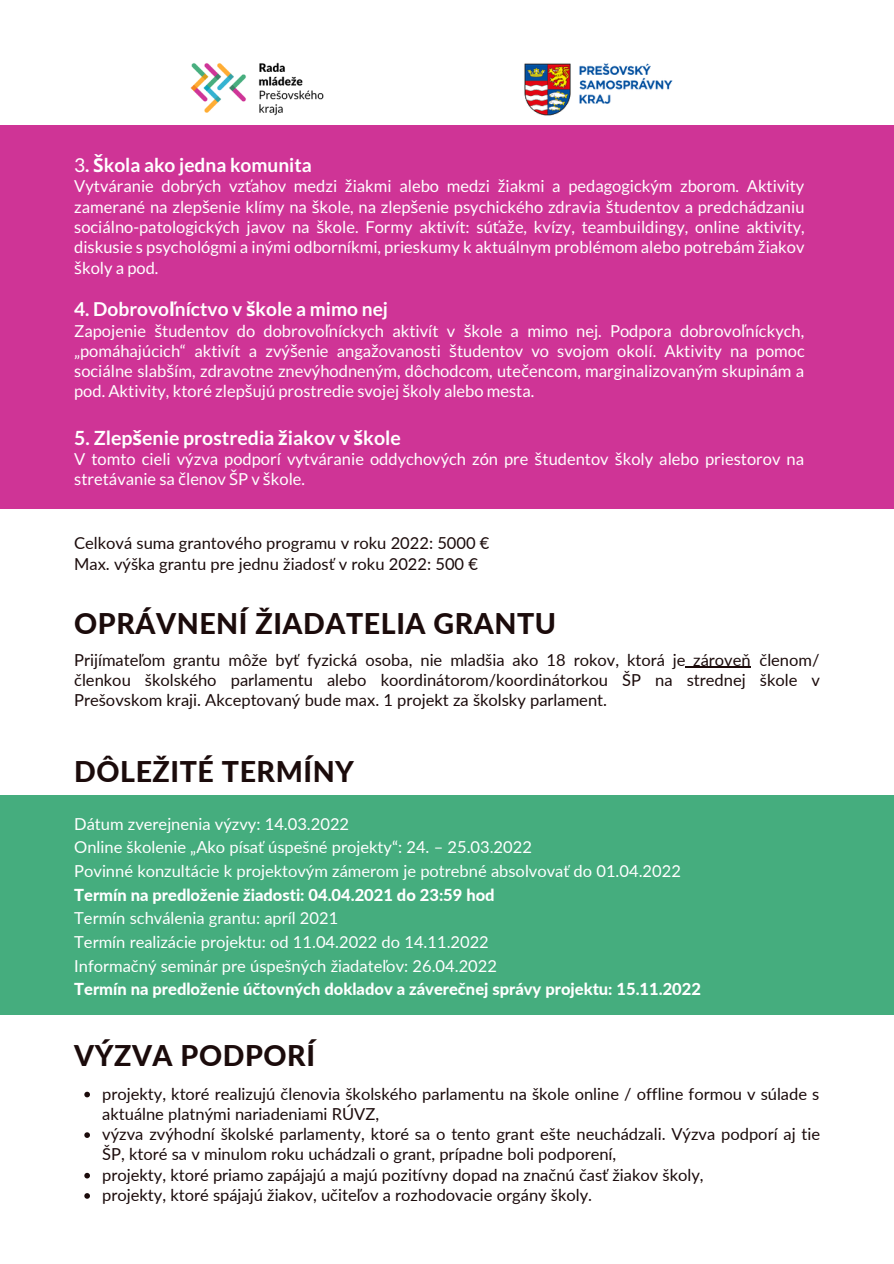
<style>
.page{position:relative;width:894px;height:1264px;background:#fff}
.page>*{position:absolute;margin:0;border:0;box-sizing:border-box;transform-origin:0 0}
.t1{font:800 28.5px "Lato";letter-spacing:.02em;color:#1b0b0b}
.t2{font:700 19.5px "Lato";color:#fff}
.t3{font:700 19.05px "Lato";color:#fff}
.t4{font:16.5px/20.2px "Lato";color:#fff;text-align:justify}
.t5{font:16.5px/20.2px "Lato";color:#1b0b0b}
.t6{font:800 16.5px "Lato";color:#fff}
.s1{font-weight:400}
.s2{font-family:"Noto Sans"}
</style>
<div class="page">
<div style="left:0;top:126px;width:893px;height:382px;background:#cf3496"></div>
<img style="left:499px;top:63px;width:198px;height:63px">
<img style="left:176px;top:62px;width:163px;height:64px">
<hr style="left:685px;top:666px;width:65px;height:2px;background:#1b0b0b">
<div style="left:0;top:795px;width:893px;height:219px;background:#45ad7e"></div>
<svg style="left:84px;top:1091px;width:6px;height:6px"></svg>
<svg style="left:84px;top:1132px;width:6px;height:5px"></svg>
<svg style="left:84px;top:1172px;width:6px;height:6px"></svg>
<svg style="left:84px;top:1193px;width:6px;height:5px"></svg>
<p class="t3" style="left:74px;top:153px;width:239px"><span class="s1">3</span>. <span class="s2">Š</span>kola ako jedna komunita</p>
<p class="t4" style="left:74px;top:176px;width:731px">Vytváranie dobrých vz<span class="s2">ť</span>ahov medzi <span class="s2">ž</span>iakmi alebo medzi <span class="s2">ž</span>iakmi a pedagogickým zborom. Aktivity zamerané na zlep<span class="s2">š</span>enie klímy na <span class="s2">š</span>kole, na zlep<span class="s2">š</span>enie psychického zdravia <span class="s2">š</span>tudentov a predchádzaniu sociálno-patologických javov na <span class="s2">š</span>kole. Formy aktivít: sú<span class="s2">ť</span>a<span class="s2">ž</span>e, kvízy, teambuildingy, online aktivity, diskusie s psychológmi a inými odborníkmi, prieskumy k aktuálnym problémom alebo potrebám <span class="s2">ž</span>iakov <span class="s2">š</span>koly a pod.</p>
<p class="t3" style="left:74px;top:297px;width:315px">4. Dobrovo<span class="s2">ľ</span>níctvo v <span class="s2">š</span>kole a mimo nej</p>
<p class="t4" style="left:74px;top:320px;width:731px">Zapojenie <span class="s2">š</span>tudentov do dobrovo<span class="s2">ľ</span>níckych aktivít v <span class="s2">š</span>kole a mimo nej. Podpora dobrovo<span class="s2">ľ</span>níckych, „pomáhajúcich“ aktivít a zvý<span class="s2">š</span>enie anga<span class="s2">ž</span>ovanosti <span class="s2">š</span>tudentov vo svojom okolí. Aktivity na pomoc sociálne slab<span class="s2">š</span>ím, zdravotne znevýhodneným, dôchodcom, ute<span class="s2">č</span>encom, marginalizovaným skupinám a pod. Aktivity, ktoré zlep<span class="s2">š</span>ujú prostredie svojej <span class="s2">š</span>koly alebo mesta.</p>
<p class="t2" style="left:74px;top:425px;width:328px">5. Zlep<span class="s2">š</span>enie prostredia <span class="s2">ž</span>iakov v <span class="s2">š</span>kole</p>
<p class="t4" style="left:74px;top:448px;width:731px">V tomto cieli výzva podporí vytváranie oddychových zón pre <span class="s2">š</span>tudentov <span class="s2">š</span>koly alebo priestorov na stretávanie sa <span class="s2">č</span>lenov <span class="s2">Š</span>P v <span class="s2">š</span>kole.</p>
<p class="t5" style="left:74px;top:533px;width:416px">Celková suma grantového programu v roku 2022: 5000 €</p>
<p class="t5" style="left:74px;top:553px;width:405px">Max. výška grantu pre jednu žiadosť v roku 2022: 500 €</p>
<p class="t1" style="left:74px;top:606px;width:483px">OPRÁVNENÍ ŽIADATELIA GRANTU</p>
<p class="t5" style="left:74px;top:649px;width:747px;text-align:justify">Prijímateľom grantu môže byť fyzická osoba, nie mladšia ako 18 rokov, ktorá je zároveň členom/ členkou školského parlamentu alebo koordinátorom/koordinátorkou ŠP na strednej škole v Prešovskom kraji. Akceptovaný bude max. 1 projekt za školsky parlament.</p>
<p class="t1" style="left:74px;top:754px;width:281px">DÔLEŽITÉ TERMÍNY</p>
<p class="t4" style="left:74px;top:813px;width:276px">Dátum zverejnenia výzvy: 14.03.2022</p>
<p class="t4" style="left:74px;top:836px;width:459px">Online školenie „Ako písať úspešné projekty“: 24. – 25.03.2022</p>
<p class="t4" style="left:74px;top:860px;width:608px">Povinné konzultácie k projektovým zámerom je potrebné absolvovať do 01.04.2022</p>
<p class="t6" style="left:74px;top:884px;width:422px">Termín na predloženie žiadosti: 04.04.2021 do 23:59 hod</p>
<p class="t4" style="left:74px;top:907px;width:265px">Termín schválenia grantu: apríl 2021</p>
<p class="t4" style="left:74px;top:931px;width:416px">Termín realizácie projektu: od 11.04.2022 do 14.11.2022</p>
<p class="t4" style="left:74px;top:955px;width:424px">Informačný seminár pre úspešných žiadateľov: 26.04.2022</p>
<p class="t6" style="left:74px;top:979px;width:628px">Termín na predloženie účtovných dokladov a záverečnej správy projektu: 15.11.2022</p>
<p class="t1" style="left:74px;top:1037px;width:242px">VÝZVA PODPORÍ</p>
<p class="t5" style="left:102px;top:1083px;width:718px">projekty, ktoré realizujú členovia školského parlamentu na škole online / offline formou v súlade s aktuálne platnými nariadeniami RÚVZ,</p>
<p class="t5" style="left:102px;top:1123px;width:719px">výzva zvýhodní školské parlamenty, ktoré sa o tento grant ešte neuchádzali. Výzva podporí aj tie<br>ŠP, ktoré sa v minulom roku uchádzali o grant, prípadne boli podporení,</p>
<p class="t5" style="left:102px;top:1164px;width:602px">projekty, ktoré priamo zapájajú a majú pozitívny dopad na značnú časť žiakov školy,</p>
<p class="t5" style="left:102px;top:1184px;width:491px">projekty, ktoré spájajú žiakov, učiteľov a rozhodovacie orgány školy.</p>
</div>
